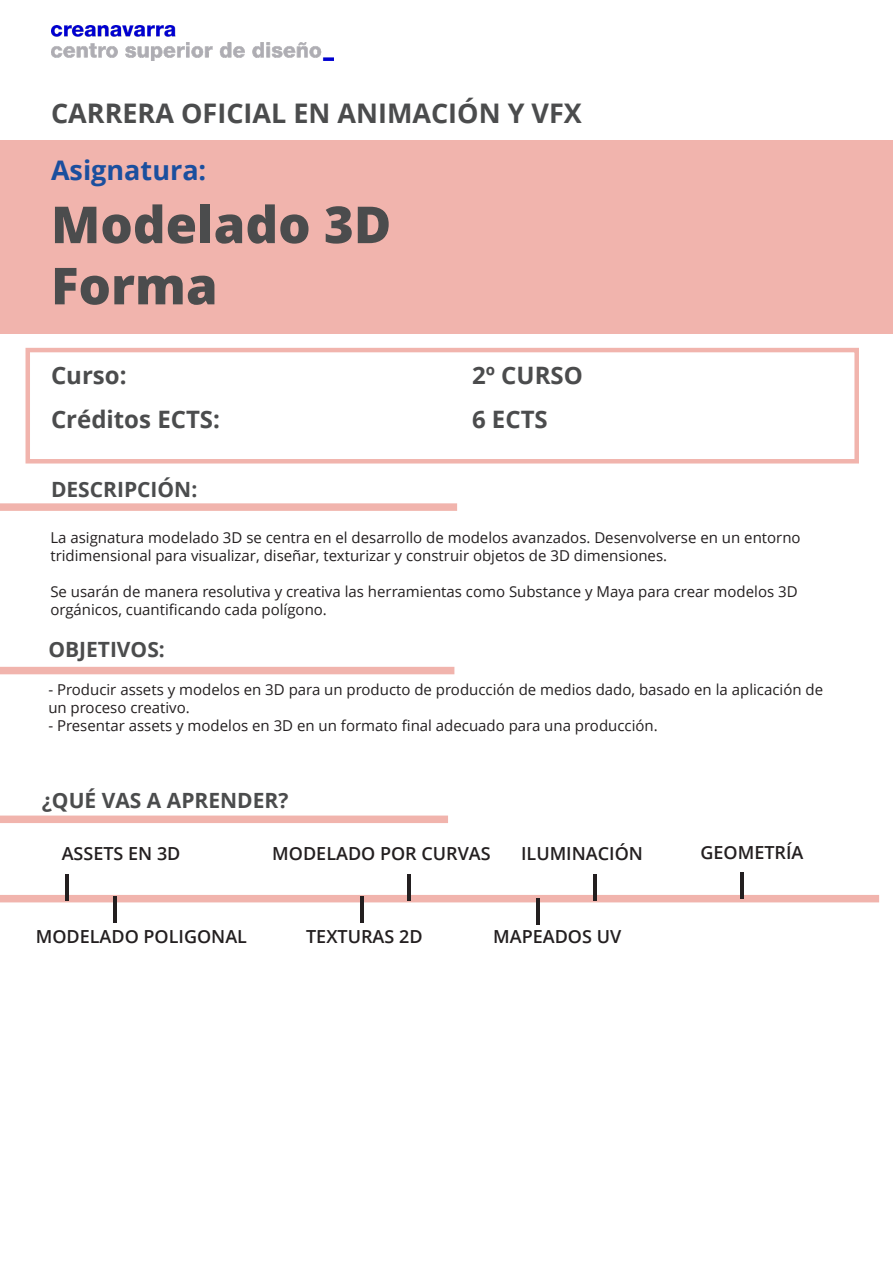
<style>
.page{position:relative;width:893px;height:1263px;background:#fff}
.page>*{position:absolute;margin:0;border:0;box-sizing:border-box;transform-origin:0 0}
.t1{font:800 51px "Open Sans";color:#4b4c4d}
.t2{font:700 27px "Open Sans";color:#4b4c4d}
.t3{font:700 27px "Open Sans";color:#1b4f9e}
.t4{font:700 24px "Open Sans";color:#4b4c4d}
.t5{font:700 21px "Open Sans";color:#4b4c4d}
.t6{font:600 18px "Open Sans";color:#231f20}
.t7{font:15px/18px "Open Sans";color:#231f20}
</style>
<div class="page">
<img style="left:51px;top:25px;width:282px;height:36px">
<div style="left:0;top:140px;width:893px;height:194px;background:#f1b4ad"></div>
<div style="left:26px;top:348px;width:833px;height:115px;border:4px solid #f1b4ad"></div>
<div style="left:0;top:503px;width:457px;height:8px;background:#f1b4ad"></div>
<div style="left:0;top:667px;width:454px;height:7px;background:#f1b4ad"></div>
<div style="left:0;top:895px;width:879px;height:7px;background:#f1b4ad"></div>
<div style="left:0;top:815px;width:448px;height:8px;background:#f1b4ad"></div>
<hr style="left:65px;top:875px;width:4px;height:26px;background:#231f20">
<hr style="left:113px;top:896px;width:4px;height:26px;background:#231f20">
<hr style="left:407px;top:875px;width:4px;height:26px;background:#231f20">
<hr style="left:360px;top:897px;width:4px;height:26px;background:#231f20">
<hr style="left:594px;top:875px;width:3px;height:26px;background:#231f20">
<hr style="left:740px;top:872px;width:3px;height:27px;background:#231f20">
<hr style="left:536px;top:899px;width:4px;height:26px;background:#231f20">
<p class="t2" style="left:51px;top:94px;width:532px">CARRERA OFICIAL EN ANIMACIÓN Y VFX</p>
<p class="t3" style="left:51px;top:151px;width:157px">Asignatura:</p>
<p class="t1" style="left:51px;top:186px;width:342px">Modelado 3D</p>
<p class="t1" style="left:51px;top:247px;width:168px">Forma</p>
<p class="t4" style="left:51px;top:358px;width:77px">Curso:</p>
<p class="t4" style="left:51px;top:402px;width:171px">Créditos ECTS:</p>
<p class="t5" style="left:51px;top:474px;width:148px">DESCRIPCIÓN:</p>
<p class="t4" style="left:472px;top:358px;width:112px">2º CURSO</p>
<p class="t4" style="left:472px;top:402px;width:77px">6 ECTS</p>
<p class="t7" style="left:50px;top:528px;width:752px">La asignatura modelado 3D se centra en el desarrollo de modelos avanzados. Desenvolverse en un entorno tridimensional para visualizar, diseñar, texturizar y construir objetos de 3D dimensiones.</p>
<p class="t7" style="left:50px;top:582px;width:749px">Se usarán de manera resolutiva y creativa las herramientas como Substance y Maya para crear modelos 3D orgánicos, cuantificando cada polígono.</p>
<p class="t5" style="left:48px;top:634px;width:118px">OBJETIVOS:</p>
<p class="t7" style="left:48px;top:680px;width:776px">- Producir assets y modelos en 3D para un producto de producción de medios dado, basado en la aplicación de un proceso creativo.</p>
<p class="t7" style="left:48px;top:716px;width:611px">- Presentar assets y modelos en 3D en un formato final adecuado para una producción.</p>
<p class="t5" style="left:42px;top:785px;width:248px">¿QUÉ VAS A APRENDER?</p>
<p class="t6" style="left:62px;top:841px;width:120px">ASSETS EN 3D</p>
<p class="t6" style="left:521px;top:841px;width:123px">ILUMINACIÓN</p>
<p class="t6" style="left:272px;top:841px;width:220px">MODELADO POR CURVAS</p>
<p class="t6" style="left:36px;top:924px;width:213px">MODELADO POLIGONAL</p>
<p class="t6" style="left:306px;top:924px;width:118px">TEXTURAS 2D</p>
<p class="t6" style="left:493px;top:924px;width:130px">MAPEADOS UV</p>
<p class="t6" style="left:700px;top:840px;width:105px">GEOMETRÍA</p>
</div>
